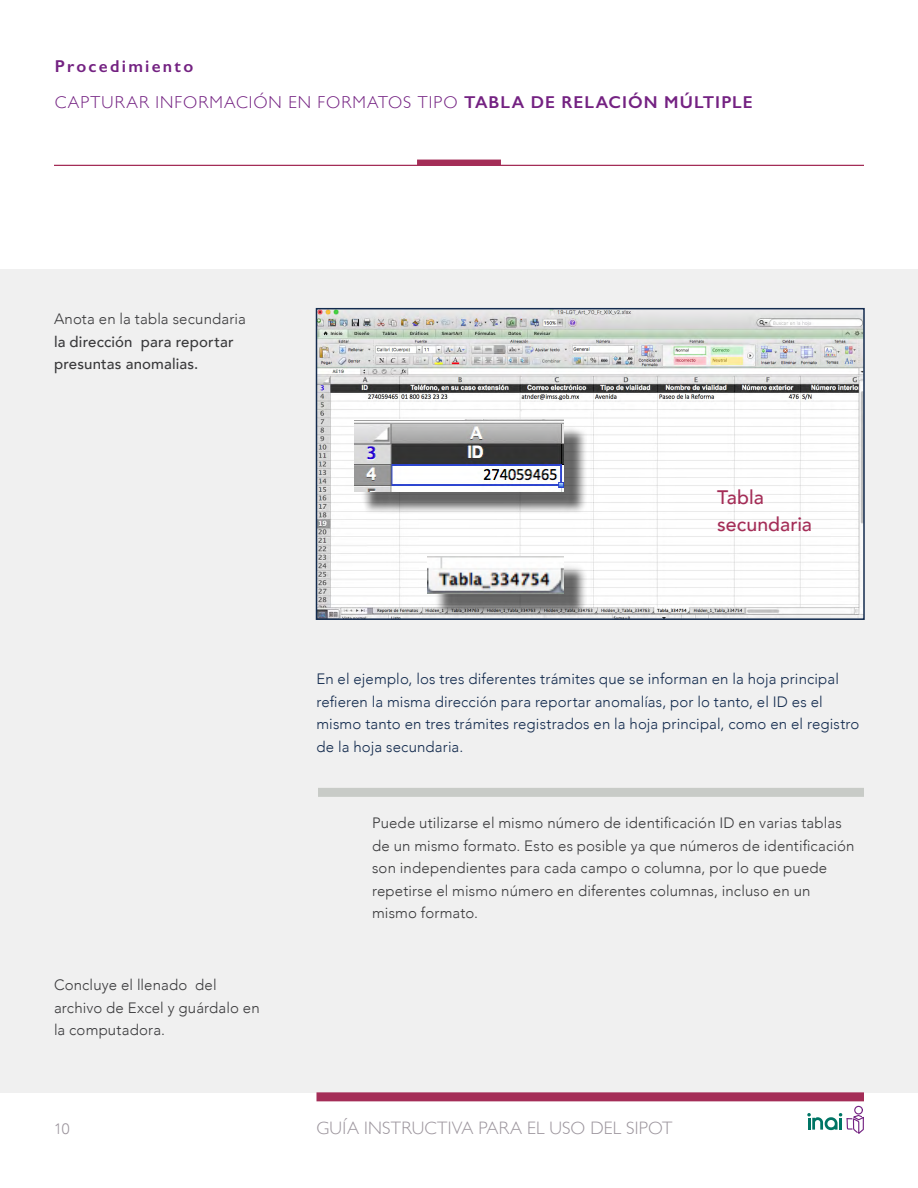
<style>
.page{position:relative;width:918px;height:1188px;background:#fff}
.page>*{position:absolute;margin:0;border:0;box-sizing:border-box;transform-origin:0 0}
.t1{font:500 19.5px/27px "Avenir";color:#a42d57}
.t2{font:300 18px "Gill Sans";letter-spacing:.01em;color:#9c959d}
.t3{font:600 17.25px/36px "Gill Sans";letter-spacing:.13em;color:#742282}
.t4{font:300 15px/22.5px "Avenir";letter-spacing:.01em;color:#3a3a3c}
.t5{font:300 15px/22.5px "Avenir";letter-spacing:.01em;color:#132b4e}
.t6{font:500 15px/22.5px "Avenir";letter-spacing:.01em;color:#3a3a3c}
.t7{font:300 15px "Avenir";color:#9c959d}
.s1{font-weight:300}
</style>
<div class="page">
<hr style="left:54px;top:165px;width:810px;height:1px;background:#a42d57">
<div style="left:417px;top:160px;width:84px;height:6px;background:#a42d57"></div>
<div style="left:0;top:269px;width:918px;height:823px;background:#f0f0f0"></div>
<div style="left:316px;top:1092px;width:548px;height:9px;background:#a42d57"></div>
<div style="left:854px;top:1106px;width:9px;height:9px;border:1px solid #742282;border-radius:50%"></div>
<svg style="left:807px;top:1113px;width:57px;height:21px"></svg>
<img style="left:319px;top:311px;width:543px;height:306px">
<div style="left:316px;top:308px;width:549px;height:312px;border:2px solid #132b4e"></div>
<div style="left:361px;top:426px;width:226px;height:88px;background:#000;opacity:.6"></div>
<img style="left:354px;top:419px;width:210px;height:72px">
<div style="left:434px;top:564px;width:153px;height:53px;background:#000;opacity:.6"></div>
<img style="left:427px;top:556px;width:137px;height:38px">
<div style="left:318px;top:788px;width:546px;height:9px;background:#c8cbc7"></div>
<p class="t3" style="left:55px;top:48px;width:699px">Procedimiento<br><span class="s1">CAPTURAR INFORMACIÓN EN FORMATOS TIPO</span> TABLA DE RELACIÓN MÚLTIPLE</p>
<p class="t4" style="left:54px;top:308px;width:193px">Anota en la tabla secundaria</p>
<p class="t6" style="left:54px;top:329px;width:181px">la dirección para reportar presuntas anomalias.</p>
<p class="t4" style="left:54px;top:974px;width:207px">Concluye el llenado del archivo de Excel y guárdalo en la computadora.</p>
<h1 class="t1" style="left:717px;top:483px;width:96px">Tabla secundaria</h1>
<p class="t5" style="left:316px;top:668px;width:544px">En el ejemplo, los tres diferentes trámites que se informan en la hoja principal refieren la misma dirección para reportar anomalías, por lo tanto, el ID es el mismo tanto en tres trámites registrados en la hoja principal, como en el registro de la hoja secundaria.</p>
<p class="t4" style="left:372px;top:812px;width:484px">Puede utilizarse el mismo número de identificación ID en varias tablas de un mismo formato. Esto es posible ya que números de identificación son independientes para cada campo o columna, por lo que puede repetirse el mismo número en diferentes columnas, incluso en un mismo formato.</p>
<p class="t7" style="left:54px;top:1120px;width:17px">10</p>
<p class="t2" style="left:316px;top:1114px;width:358px">GUÍA INSTRUCTIVA PARA EL USO DEL SIPOT</p>
</div>
